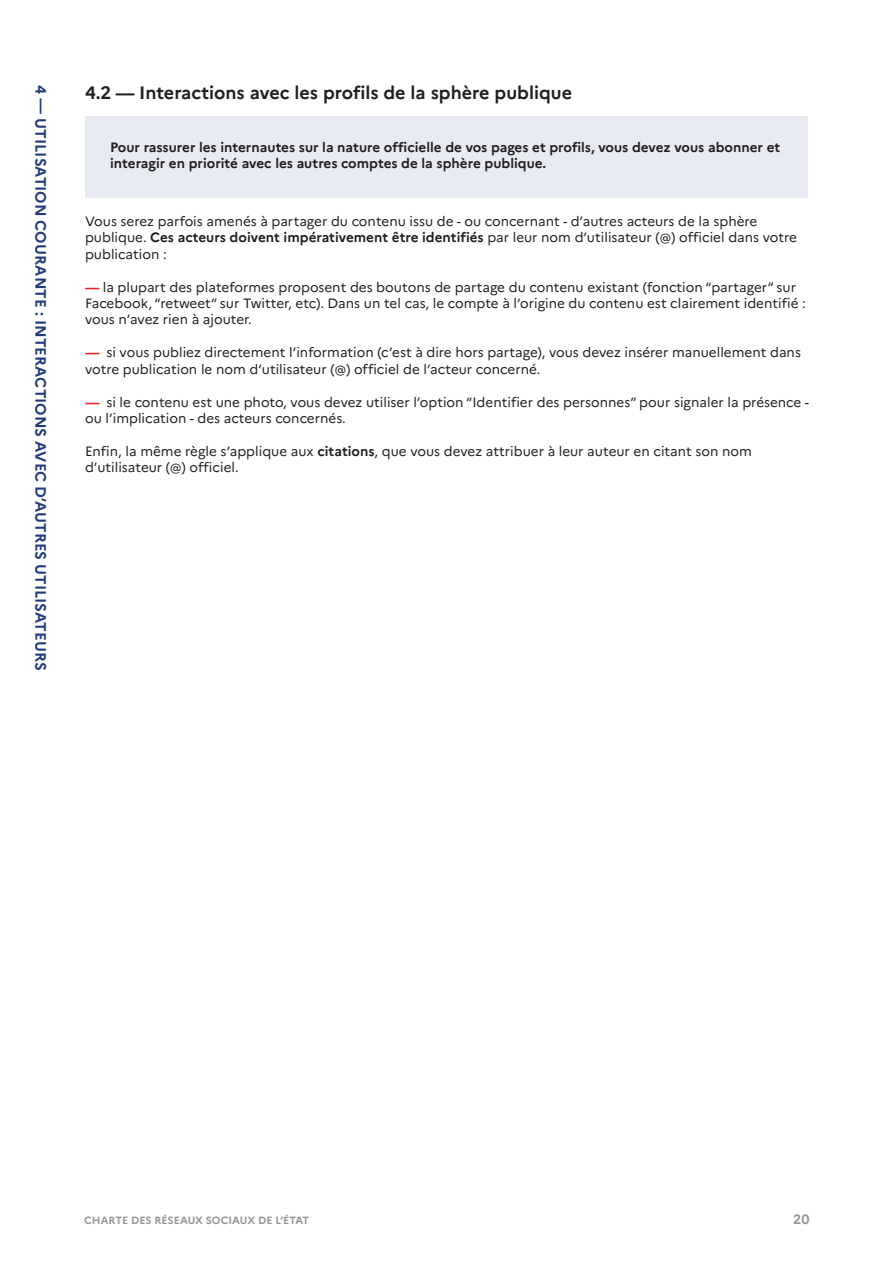
<style>
.page{position:relative;width:893px;height:1263px;background:#fff}
.page>*{position:absolute;margin:0;border:0;box-sizing:border-box;transform-origin:0 0}
.t1{font:700 18px "Marianne";color:#231f20}
.t2{font:700 15px "Marianne";color:#233b7d}
.t3{font:13.5px/16.2px "Marianne";color:#231f20}
.t4{font:700 13.5px/16.2px "Marianne";color:#231f20}
.t5{font:700 13.5px "Marianne";color:#939598}
.t6{font:700 10.5px "Marianne";color:#939598}
.s1{font-weight:700}
.s2{font-weight:700;color:#ee1d23}
</style>
<div class="page">
<div style="left:85px;top:117px;width:723px;height:81px;background:#e9ebf2"></div>
<p class="t2" style="left:50px;top:85px;width:587px;rotate:90deg">4 — UTILISATION COURANTE : INTERACTIONS AVEC D’AUTRES UTILISATEURS</p>
<h1 class="t1" style="left:85px;top:81px;width:489px">4.2 — Interactions avec les profils de la sphère publique</h1>
<p class="t4" style="left:110px;top:139px;width:672px">Pour rassurer les internautes sur la nature officielle de vos pages et profils, vous devez vous abonner et interagir en priorité avec les autres comptes de la sphère publique.</p>
<p class="t3" style="left:85px;top:213px;width:713px">Vous serez parfois amenés à partager du contenu issu de - ou concernant - d’autres acteurs de la sphère publique. <span class="s1">Ces acteurs doivent impérativement être identifiés</span> par leur nom d’utilisateur (@) officiel dans votre publication :</p>
<p class="t3" style="left:85px;top:279px;width:722px"><span class="s2">—</span> la plupart des plateformes proposent des boutons de partage du contenu existant (fonction “partager” sur<br>Facebook, “retweet” sur Twitter, etc). Dans un tel cas, le compte à l’origine du contenu est clairement identifié : vous n’avez rien à ajouter.</p>
<p class="t3" style="left:85px;top:344px;width:717px"><span class="s2">—</span> si vous publiez directement l’information (c’est à dire hors partage), vous devez insérer manuellement dans votre publication le nom d’utilisateur (@) officiel de l’acteur concerné.</p>
<p class="t3" style="left:85px;top:394px;width:725px"><span class="s2">—</span> si le contenu est une photo, vous devez utiliser l’option “Identifier des personnes” pour signaler la présence - ou l’implication - des acteurs concernés.</p>
<p class="t3" style="left:85px;top:443px;width:668px">Enfin, la même règle s’applique aux <span class="s1">citations</span>, que vous devez attribuer à leur auteur en citant son nom d’utilisateur (@) officiel.</p>
<p class="t6" style="left:84px;top:1214px;width:227px">CHARTE DES RÉSEAUX SOCIAUX DE L’ÉTAT</p>
<p class="t5" style="left:793px;top:1211px;width:18px">20</p>
</div>
